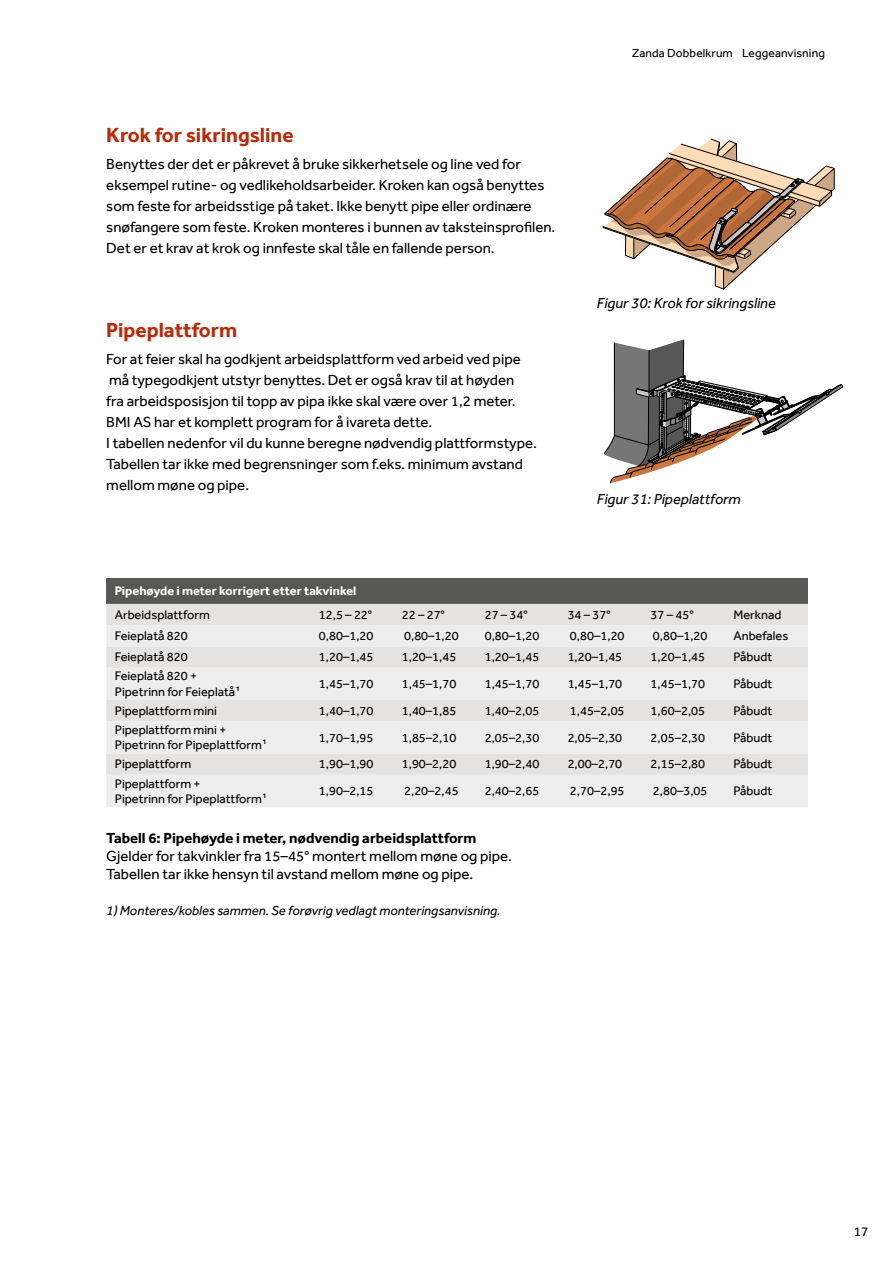
<style>
.page{position:relative;width:893px;height:1263px;background:#fff}
.page>*{position:absolute;margin:0;border:0;box-sizing:border-box;transform-origin:0 0}
.t1{font:700 21px "Effra";color:#b92c0a}
.t2{font:15px/21px "Effra";color:#000}
.t3{font:700 15px "Effra";color:#000}
.t4{font:italic 15px "Effra";color:#000}
.t5{font:italic 13.5px "Effra";color:#000}
.t6{font:13.5px "Effra";color:#000}
.t7{font:12.75px/15.3px "Effra";color:#000}
.t8{font:700 12.75px "Effra";color:#fff}
.t9{font:12px "Effra";letter-spacing:.01em;color:#000}
</style>
<div class="page">
<svg style="left:604px;top:339px;width:240px;height:145px"></svg>
<svg style="left:603px;top:139px;width:232px;height:150px"></svg>
<div style="left:106px;top:578px;width:702px;height:26px;background:#575756"></div>
<div style="left:106px;top:604px;width:702px;height:21px;background:#e4e3e1"></div>
<svg style="left:106px;top:625px;width:702px;height:182px;background:#eae9e8"></svg>
<h1 class="t1" style="left:106px;top:122px;width:189px">Krok for sikringsline</h1>
<p class="t2" style="left:106px;top:153px;width:451px">Benyttes der det er påkrevet å bruke sikkerhetsele og line ved for eksempel rutine- og vedlikeholdsarbeider. Kroken kan også benyttes som feste for arbeidsstige på taket. Ikke benytt pipe eller ordinære snøfangere som feste. Kroken monteres i bunnen av taksteinsprofilen.<br>Det er et krav at krok og innfeste skal tåle en fallende person.</p>
<h1 class="t1" style="left:106px;top:317px;width:132px">Pipeplattform</h1>
<p class="t2" style="left:106px;top:348px;width:432px">For at feier skal ha godkjent arbeidsplattform ved arbeid ved pipe må typegodkjent utstyr benyttes. Det er også krav til at høyden<br>fra arbeidsposisjon til topp av pipa ikke skal være over 1,2 meter.<br>BMI AS har et komplett program for å ivareta dette.<br>I tabellen nedenfor vil du kunne beregne nødvendig plattformstype.<br>Tabellen tar ikke med begrensninger som f.eks. minimum avstand mellom møne og pipe.</p>
<p class="t9" style="left:632px;top:46px;width:194px">Zanda Dobbelkrum Leggeanvisning</p>
<p class="t4" style="left:597px;top:295px;width:181px">Figur 30: Krok for sikringsline</p>
<p class="t4" style="left:597px;top:490px;width:145px">Figur 31: Pipeplattform</p>
<p class="t8" style="left:115px;top:583px;width:243px">Pipehøyde i meter korrigert etter takvinkel</p>
<p class="t7" style="left:115px;top:607px;width:97px">Arbeidsplattform</p>
<p class="t7" style="left:319px;top:607px;width:55px">12,5 – 22°</p>
<p class="t7" style="left:402px;top:607px;width:45px">22 – 27°</p>
<p class="t7" style="left:485px;top:607px;width:45px">27 – 34°</p>
<p class="t7" style="left:568px;top:607px;width:45px">34 – 37°</p>
<p class="t7" style="left:651px;top:607px;width:45px">37 – 45°</p>
<p class="t7" style="left:733px;top:607px;width:49px">Merknad</p>
<p class="t7" style="left:115px;top:628px;width:74px">Feieplatå 820</p>
<p class="t7" style="left:319px;top:628px;width:56px">0,80–1,20</p>
<p class="t7" style="left:404px;top:628px;width:56px">0,80–1,20</p>
<p class="t7" style="left:485px;top:628px;width:56px">0,80–1,20</p>
<p class="t7" style="left:570px;top:628px;width:56px">0,80–1,20</p>
<p class="t7" style="left:653px;top:628px;width:56px">0,80–1,20</p>
<p class="t7" style="left:733px;top:628px;width:56px">Anbefales</p>
<p class="t7" style="left:115px;top:649px;width:74px">Feieplatå 820</p>
<p class="t7" style="left:319px;top:649px;width:56px">1,20–1,45</p>
<p class="t7" style="left:402px;top:649px;width:56px">1,20–1,45</p>
<p class="t7" style="left:485px;top:649px;width:56px">1,20–1,45</p>
<p class="t7" style="left:568px;top:649px;width:56px">1,20–1,45</p>
<p class="t7" style="left:651px;top:649px;width:56px">1,20–1,45</p>
<p class="t7" style="left:733px;top:649px;width:40px">Påbudt</p>
<p class="t7" style="left:115px;top:668px;width:127px">Feieplatå 820 +<br>Pipetrinn for Feieplatå¹</p>
<p class="t7" style="left:319px;top:676px;width:56px">1,45–1,70</p>
<p class="t7" style="left:402px;top:676px;width:56px">1,45–1,70</p>
<p class="t7" style="left:485px;top:676px;width:56px">1,45–1,70</p>
<p class="t7" style="left:568px;top:676px;width:56px">1,45–1,70</p>
<p class="t7" style="left:651px;top:676px;width:56px">1,45–1,70</p>
<p class="t7" style="left:733px;top:676px;width:40px">Påbudt</p>
<p class="t7" style="left:115px;top:703px;width:104px">Pipeplattform mini</p>
<p class="t7" style="left:319px;top:703px;width:56px">1,40–1,70</p>
<p class="t7" style="left:402px;top:703px;width:56px">1,40–1,85</p>
<p class="t7" style="left:485px;top:703px;width:56px">1,40–2,05</p>
<p class="t7" style="left:570px;top:703px;width:56px">1,45–2,05</p>
<p class="t7" style="left:651px;top:703px;width:56px">1,60–2,05</p>
<p class="t7" style="left:733px;top:703px;width:40px">Påbudt</p>
<p class="t7" style="left:115px;top:722px;width:153px">Pipeplattform mini +<br>Pipetrinn for Pipeplattform¹</p>
<p class="t7" style="left:319px;top:729px;width:56px">1,70–1,95</p>
<p class="t7" style="left:402px;top:729px;width:56px">1,85–2,10</p>
<p class="t7" style="left:485px;top:729px;width:56px">2,05–2,30</p>
<p class="t7" style="left:568px;top:729px;width:56px">2,05–2,30</p>
<p class="t7" style="left:651px;top:729px;width:56px">2,05–2,30</p>
<p class="t7" style="left:733px;top:729px;width:40px">Påbudt</p>
<p class="t7" style="left:115px;top:756px;width:78px">Pipeplattform</p>
<p class="t7" style="left:319px;top:756px;width:56px">1,90–1,90</p>
<p class="t7" style="left:402px;top:756px;width:56px">1,90–2,20</p>
<p class="t7" style="left:485px;top:756px;width:56px">1,90–2,40</p>
<p class="t7" style="left:568px;top:756px;width:56px">2,00–2,70</p>
<p class="t7" style="left:651px;top:756px;width:56px">2,15–2,80</p>
<p class="t7" style="left:733px;top:756px;width:40px">Påbudt</p>
<p class="t7" style="left:115px;top:775px;width:153px">Pipeplattform +<br>Pipetrinn for Pipeplattform¹</p>
<p class="t7" style="left:319px;top:783px;width:56px">1,90–2,15</p>
<p class="t7" style="left:404px;top:783px;width:56px">2,20–2,45</p>
<p class="t7" style="left:485px;top:783px;width:56px">2,40–2,65</p>
<p class="t7" style="left:570px;top:783px;width:56px">2,70–2,95</p>
<p class="t7" style="left:653px;top:783px;width:56px">2,80–3,05</p>
<p class="t7" style="left:733px;top:783px;width:40px">Påbudt</p>
<p class="t3" style="left:106px;top:829px;width:372px">Tabell 6: Pipehøyde i meter, nødvendig arbeidsplattform</p>
<p class="t2" style="left:106px;top:847px;width:407px;line-height:18px">Gjelder for takvinkler fra 15–45° montert mellom møne og pipe.<br>Tabellen tar ikke hensyn til avstand mellom møne og pipe.</p>
<p class="t5" style="left:106px;top:903px;width:396px">1) Monteres/kobles sammen. Se forøvrig vedlagt monteringsanvisning.</p>
<p class="t6" style="left:854px;top:1223px;width:16px">17</p>
</div>
